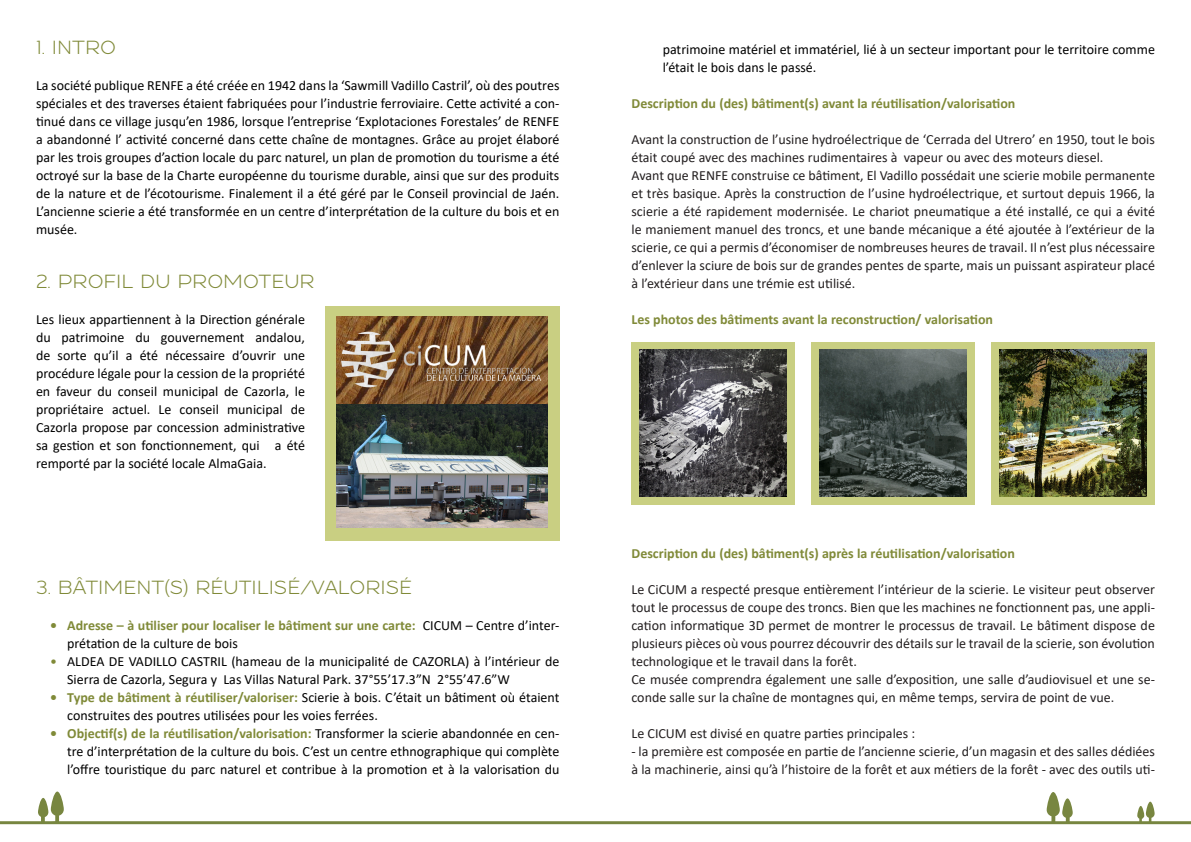
<style>
.page{position:relative;width:1191px;height:842px;background:#fff}
.page>*{position:absolute;margin:0;border:0;box-sizing:border-box;transform-origin:0 0}
.t1{font:19px "Resamitz";color:#808a38}
.t2{font:14px/18px "Calibri";color:#000001}
.t3{font:14px/18px "Calibri";color:#231f20}
.t4{font:700 14px/18px "Calibri";color:#808a38}
.s1{font-weight:400;color:#000001}
.s2{color:#808a38}
.s3{font-weight:700;color:#808a38}
</style>
<div class="page">
<svg style="left:38px;top:791px;width:26px;height:30px"></svg>
<svg style="left:1046px;top:792px;width:26px;height:29px"></svg>
<svg style="left:1137px;top:802px;width:17px;height:19px"></svg>
<hr style="left:0;top:821px;width:1191px;height:3px;background:#778640">
<div style="left:325px;top:306px;width:234px;height:234px;background:#c9cf82"></div>
<img style="left:336px;top:405px;width:211px;height:123px">
<img style="left:336px;top:317px;width:211px;height:86px">
<div style="left:631px;top:342px;width:163px;height:163px;background:#c9cf82"></div>
<div style="left:811px;top:342px;width:163px;height:163px;background:#c9cf82"></div>
<div style="left:991px;top:342px;width:164px;height:163px;background:#c9cf82"></div>
<img style="left:639px;top:349px;width:147px;height:147px">
<img style="left:819px;top:349px;width:147px;height:147px">
<img style="left:999px;top:349px;width:147px;height:147px">
<p class="t1" style="left:36px;top:37px;width:82px">1. INTRO</p>
<p class="t2" style="left:36px;top:76px;width:525px;text-align:justify">La société publique RENFE a été créée en 1942 dans la ‘Sawmill Vadillo Castril’, où des poutres spéciales et des traverses étaient fabriquées pour l’industrie ferroviaire. Cette activité a con&shy;tinué dans ce village jusqu’en 1986, lorsque l’entreprise ‘Explotaciones Forestales’ de RENFE a abandonné l’ activité concerné dans cette chaîne de montagnes. Grâce au projet élaboré par les trois groupes d’action locale du parc naturel, un plan de promotion du tourisme a été octroyé sur la base de la Charte européenne du tourisme durable, ainsi que sur des produits de la nature et de l’écotourisme. Finalement il a été géré par le Conseil provincial de Jaén.<br>L’ancienne scierie a été transformée en un centre d’interprétation de la culture du bois et en musée.</p>
<p class="t1" style="left:36px;top:271px;width:280px">2. PROFIL DU PROMOTEUR</p>
<p class="t2" style="left:36px;top:310px;width:271px;text-align:justify">Les lieux appartiennent à la Direction générale du patrimoine du gouvernement andalou, de sorte qu’il a été nécessaire d’ouvrir une procédure légale pour la cession de la propriété en faveur du conseil municipal de Cazorla, le propriétaire actuel. Le conseil municipal de Cazorla propose par concession administrative sa gestion et son fonctionnement, qui a été remporté par la société locale AlmaGaia.</p>
<p class="t1" style="left:36px;top:577px;width:378px">3. BÂTIMENT(S) RÉUTILISÉ/VALORISÉ</p>
<p class="t4" style="left:67px;top:616px;width:494px;text-indent:-17px">• Adresse – à utiliser pour localiser le bâtiment sur une carte: <span class="s1">CICUM – Centre d’inter&shy;prétation de la culture de bois</span></p>
<p class="t2" style="left:67px;top:652px;width:494px;text-indent:-17px"><span class="s2">•</span> ALDEA DE VADILLO CASTRIL (hameau de la municipalité de CAZORLA) à l’intérieur de<br>Sierra de Cazorla, Segura y Las Villas Natural Park. 37°55’17.3”N 2°55’47.6”W</p>
<p class="t2" style="left:67px;top:688px;width:494px;text-indent:-17px"><span class="s3">• Type de bâtiment à réutiliser/valoriser:</span> Scierie à bois. C’était un bâtiment où étaient construites des poutres utilisées pour les voies ferrées.</p>
<p class="t2" style="left:67px;top:724px;width:494px;text-align:justify;text-indent:-17px"><span class="s3">• Objectif(s) de la réutilisation/valorisation:</span> Transformer la scierie abandonnée en cen&shy;tre d’interprétation de la culture du bois. C’est un centre ethnographique qui complète l’offre touristique du parc naturel et contribue à la promotion et à la valorisation du</p>
<p class="t2" style="left:662px;top:40px;width:494px">patrimoine matériel et immatériel, lié à un secteur important pour le territoire comme l’était le bois dans le passé.</p>
<p class="t4" style="left:631px;top:94px;width:385px">Description du (des) bâtiment(s) avant la réutilisation/valorisation</p>
<p class="t3" style="left:631px;top:130px;width:525px">Avant la construction de l’usine hydroélectrique de ‘Cerrada del Utrero’ en 1950, tout le bois était coupé avec des machines rudimentaires à vapeur ou avec des moteurs diesel.</p>
<p class="t3" style="left:631px;top:166px;width:525px;text-align:justify">Avant que RENFE construise ce bâtiment, El Vadillo possédait une scierie mobile permanente et très basique. Après la construction de l’usine hydroélectrique, et surtout depuis 1966, la scierie a été rapidement modernisée. Le chariot pneumatique a été installé, ce qui a évité le maniement manuel des troncs, et une bande mécanique a été ajoutée à l’extérieur de la scierie, ce qui a permis d’économiser de nombreuses heures de travail. Il n’est plus nécessaire d’enlever la sciure de bois sur de grandes pentes de sparte, mais un puissant aspirateur placé à l’extérieur dans une trémie est utilisé.</p>
<p class="t4" style="left:631px;top:310px;width:363px">Les photos des bâtiments avant la reconstruction/ valorisation</p>
<p class="t4" style="left:631px;top:544px;width:385px">Description du (des) bâtiment(s) après la réutilisation/valorisation</p>
<p class="t3" style="left:631px;top:580px;width:525px;text-align:justify">Le CiCUM a respecté presque entièrement l’intérieur de la scierie. Le visiteur peut observer tout le processus de coupe des troncs. Bien que les machines ne fonctionnent pas, une appli&shy;cation informatique 3D permet de montrer le processus de travail. Le bâtiment dispose de plusieurs pièces où vous pourrez découvrir des détails sur le travail de la scierie, son évolution technologique et le travail dans la forêt.</p>
<p class="t3" style="left:631px;top:670px;width:525px">Ce musée comprendra également une salle d’exposition, une salle d’audiovisuel et une se&shy;conde salle sur la chaîne de montagnes qui, en même temps, servira de point de vue.</p>
<p class="t3" style="left:631px;top:724px;width:285px">Le CICUM est divisé en quatre parties principales :</p>
<p class="t3" style="left:631px;top:742px;width:525px">- la première est composée en partie de l’ancienne scierie, d’un magasin et des salles dédiées à la machinerie, ainsi qu’à l’histoire de la forêt et aux métiers de la forêt - avec des outils uti-</p>
</div>
